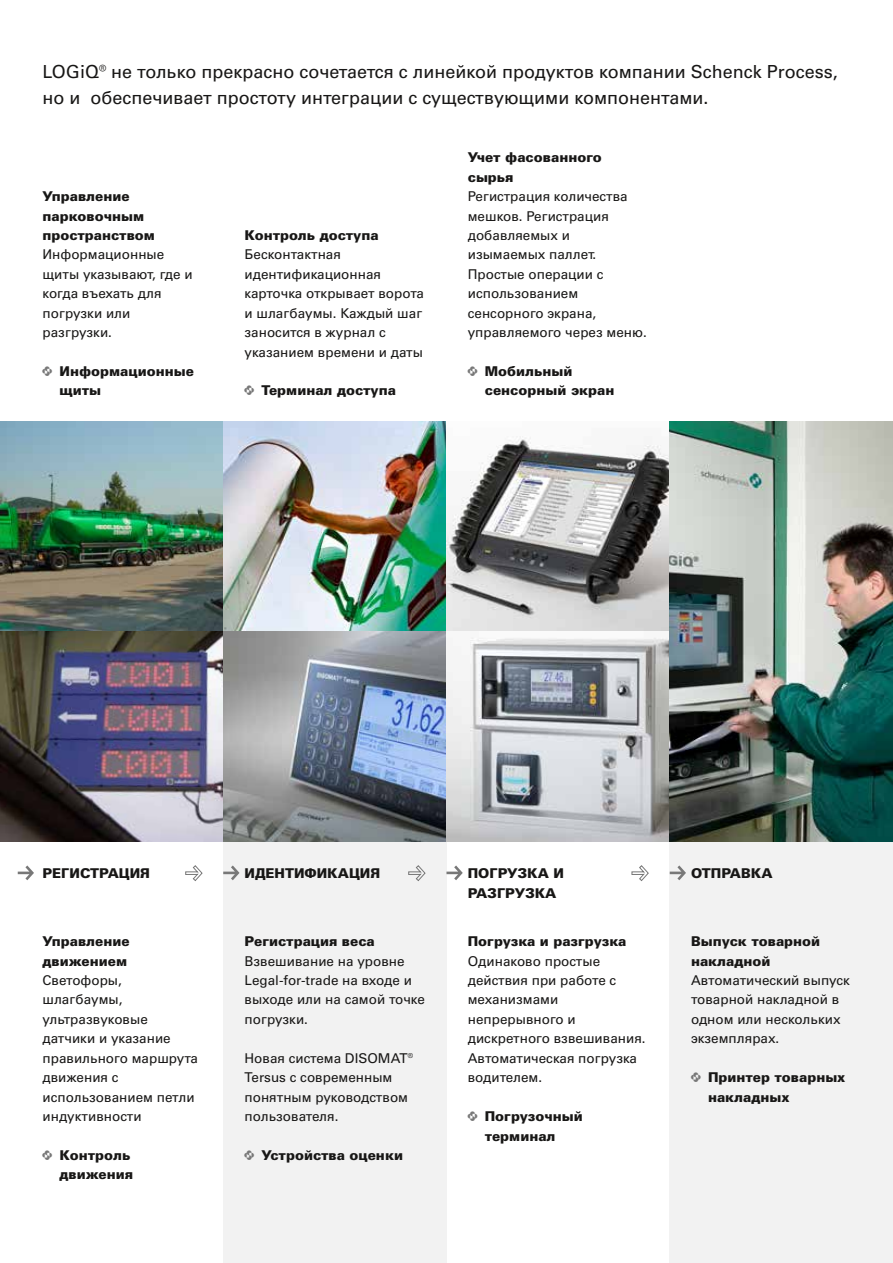
<style>
.page{position:relative;width:893px;height:1263px;background:#fff}
.page>*{position:absolute;margin:0;border:0;box-sizing:border-box;transform-origin:0 0}
.t1{font:18px/26px "Univers Cyr";color:#181716}
.t2{font:13.5px/19.5px "Univers Cyr";color:#181716}
.t3{font:900 13.5px/19.5px "Univers Cyr";color:#181716}
.s1{font-family:"TRY2";font-weight:400;color:#787878}
</style>
<div class="page">
<img style="left:0;top:421px;width:893px;height:421px">
<div style="left:223px;top:842px;width:223px;height:421px;background:#f2f2f2"></div>
<div style="left:670px;top:842px;width:223px;height:421px;background:#f2f2f2"></div>
<svg style="left:18px;top:865px;width:16px;height:15px"></svg>
<svg style="left:223px;top:865px;width:17px;height:15px"></svg>
<svg style="left:446px;top:865px;width:17px;height:15px"></svg>
<svg style="left:670px;top:865px;width:16px;height:15px"></svg>
<svg style="left:185px;top:865px;width:17px;height:16px"></svg>
<svg style="left:408px;top:865px;width:17px;height:16px"></svg>
<svg style="left:632px;top:865px;width:17px;height:16px"></svg>
<h1 class="t1" style="left:43px;top:58px;width:797px">LOGiQ® не только прекрасно сочетается с линейкой продуктов компании Schenck Process, но и обеспечивает простоту интеграции с существующими компонентами.</h1>
<p class="t3" style="left:43px;top:186px;width:114px">Управление парковочным пространством</p>
<p class="t2" style="left:43px;top:245px;width:152px">Информационные щиты указывают, где и когда въехать для погрузки или разгрузки.</p>
<p class="t3" style="left:60px;top:361px;width:136px;text-indent:-17px"><span class="s1">•</span> Информационные щиты</p>
<p class="t3" style="left:244px;top:225px;width:136px">Контроль доступа</p>
<p class="t2" style="left:244px;top:245px;width:181px">Бесконтактная идентификационная карточка открывает ворота и шлагбаумы. Каждый шаг заносится в журнал с указанием времени и даты</p>
<p class="t3" style="left:244px;top:381px;width:153px"><span class="s1">•</span> Терминал доступа</p>
<p class="t3" style="left:468px;top:147px;width:135px">Учет фасованного сырья</p>
<p class="t2" style="left:468px;top:186px;width:181px">Регистрация количества мешков. Регистрация добавляемых и изымаемых паллет.<br>Простые операции с использованием сенсорного экрана, управляемого через меню.</p>
<p class="t3" style="left:485px;top:361px;width:131px;text-indent:-17px"><span class="s1">•</span> Мобильный сенсорный экран</p>
<p class="t3" style="left:43px;top:863px;width:109px">РЕГИСТРАЦИЯ</p>
<p class="t3" style="left:244px;top:863px;width:137px">ИДЕНТИФИКАЦИЯ</p>
<p class="t3" style="left:468px;top:863px;width:98px">ПОГРУЗКА И<br>РАЗГРУЗКА</p>
<p class="t3" style="left:691px;top:863px;width:83px">ОТПРАВКА</p>
<p class="t3" style="left:43px;top:931px;width:89px">Управление движением</p>
<p class="t2" style="left:43px;top:970px;width:157px">Светофоры, шлагбаумы, ультразвуковые датчики и указание правильного маршрута движения с использованием петли индуктивности</p>
<p class="t3" style="left:43px;top:1145px;width:92px;text-align:right"><span class="s1">•</span> Контроль движения</p>
<p class="t3" style="left:244px;top:931px;width:132px">Регистрация веса</p>
<p class="t2" style="left:244px;top:951px;width:182px">Взвешивание на уровне<br>Legal-for-trade на входе и выходе или на самой точке погрузки.</p>
<p class="t2" style="left:244px;top:1048px;width:170px">Новая система DISOMAT®<br>Tersus с современным понятным руководством пользователя.</p>
<p class="t3" style="left:244px;top:1145px;width:160px"><span class="s1">•</span> Устройства оценки</p>
<p class="t3" style="left:468px;top:931px;width:160px">Погрузка и разгрузка</p>
<p class="t2" style="left:468px;top:951px;width:179px">Одинаково простые действия при работе с механизмами непрерывного и дискретного взвешивания.<br>Автоматическая погрузка водителем.</p>
<p class="t3" style="left:485px;top:1106px;width:100px;text-indent:-17px"><span class="s1">•</span> Погрузочный терминал</p>
<p class="t3" style="left:691px;top:931px;width:131px">Выпуск товарной накладной</p>
<p class="t2" style="left:691px;top:970px;width:160px">Автоматический выпуск товарной накладной в одном или нескольких экземплярах.</p>
<p class="t3" style="left:708px;top:1067px;width:139px;text-indent:-17px"><span class="s1">•</span> Принтер товарных накладных</p>
</div>
